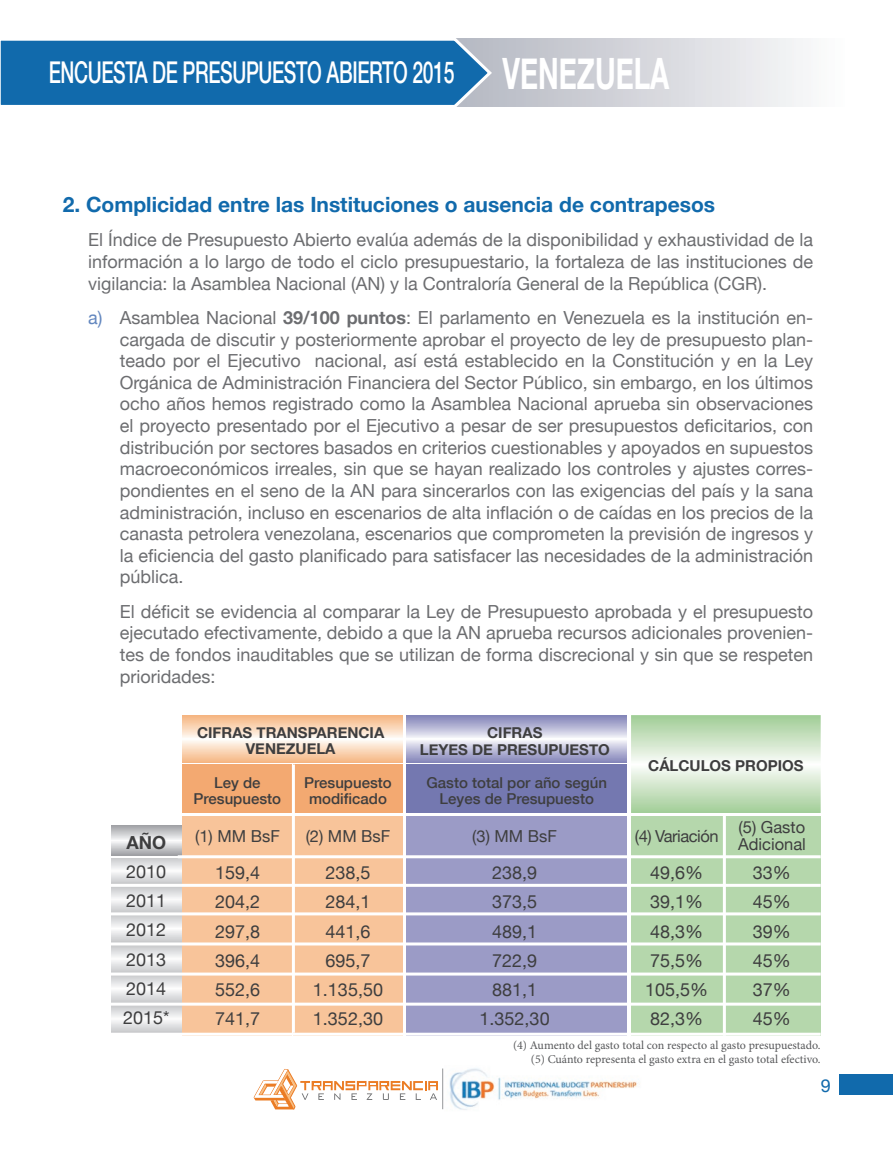
<style>
.page{position:relative;width:893px;height:1149px;background:#fff}
.page>*{position:absolute;margin:0;border:0;box-sizing:border-box;transform-origin:0 0}
.t1{font:500 30px "Helvetica Neue";letter-spacing:-.02em;color:#fff;scale:.65 1}
.t2{font:700 21px "Helvetica Neue";color:#116aac}
.t3{font:18px/21.6px "Helvetica Neue";color:#6c6d70;text-align:justify}
.t4{font:18px/29.2px "Helvetica Neue";color:#3e3e3f}
.t5{font:700 18px "Helvetica Neue";color:#3e3e3f}
.t6{font:18px "Helvetica Neue";color:#116aac}
.t7{font:16.5px/16.5px "Helvetica Neue";color:#3e3e3f}
.t8{font:16.5px "Helvetica Neue";letter-spacing:-.03em;color:#3e3e3f}
.t9{font:500 15px/16.5px "Helvetica Neue";color:#3e3e3f;text-align:center}
.t10{font:700 15px/16.5px "Helvetica Neue";color:#3e3e3f;text-align:center}
.t11{font:12px/14.4px "Minion Pro";letter-spacing:-.005em;color:#57585a;text-align:right}
.s1{font-weight:700;font-size:43.2px}
.s2{color:#6387bf}
.s3{font-weight:700}
</style>
<div class="page">
<div style="left:407px;top:816px;width:220px;height:219px;background:#9b9bc6"></div>
<div style="left:631px;top:816px;width:190px;height:219px;background:#b5d7ac"></div>
<div style="left:293px;top:816px;width:110px;height:219px;background:#f8c49a"></div>
<div style="left:183px;top:816px;width:109px;height:219px;background:#f8c49a"></div>
<hr style="left:723px;top:815px;width:3px;height:220px;background:#fff">
<svg style="left:183px;top:715px;width:638px;height:97px;background:#c1c3c4"></svg>
<img style="left:631px;top:763px;width:190px;height:1px">
<div style="left:293px;top:764px;width:110px;height:48px;background:#f3a971"></div>
<div style="left:183px;top:764px;width:109px;height:48px;background:#f3a971"></div>
<hr style="left:178px;top:855px;width:643px;height:3px;background:#fff">
<hr style="left:108px;top:883px;width:713px;height:3px;background:#fff">
<hr style="left:108px;top:912px;width:713px;height:3px;background:#fff">
<hr style="left:108px;top:942px;width:713px;height:3px;background:#fff">
<hr style="left:108px;top:972px;width:713px;height:3px;background:#fff">
<hr style="left:108px;top:1002px;width:713px;height:3px;background:#fff">
<hr style="left:108px;top:1032px;width:713px;height:3px;background:#fff">
<hr style="left:292px;top:764px;width:3px;height:268px;background:#fff">
<img style="left:449px;top:1066px;width:188px;height:44px">
<hr style="left:442px;top:1068px;width:1px;height:40px;background:#939598">
<svg style="left:254px;top:1069px;width:184px;height:40px"></svg>
<svg style="left:494px;top:39px;width:309px;height:68px;background:#d6d8dd"></svg>
<svg style="left:0;top:38px;width:494px;height:69px;background:#2978b3"></svg>
<div style="left:839px;top:1074px;width:54px;height:20px;background:#116aac"></div>
<h1 class="t1" style="left:49px;top:48px;width:956px">ENCUESTA DE PRESUPUESTO ABIERTO 2015 <span class="s1">VENEZUELA</span></h1>
<p class="t2" style="left:63px;top:188px;width:654px">2. Complicidad entre las Instituciones o ausencia de contrapesos</p>
<p class="t3" style="left:88px;top:230px;width:726px">El Índice de Presupuesto Abierto evalúa además de la disponibilidad y exhaustividad de la información a lo largo de todo el ciclo presupuestario, la fortaleza de las instituciones de vigilancia: la Asamblea Nacional (AN) y la Contraloría General de la República (CGR).</p>
<p class="t3" style="left:120px;top:308px;width:695px;text-indent:-31px"><span class="s2">a)</span> Asamblea Nacional <span class="s3">39/100 puntos</span>: El parlamento en Venezuela es la institución en&shy;cargada de discutir y posteriormente aprobar el proyecto de ley de presupuesto plan&shy;teado por el Ejecutivo nacional, así está establecido en la Constitución y en la Ley Orgánica de Administración Financiera del Sector Público, sin embargo, en los últimos ocho años hemos registrado como la Asamblea Nacional aprueba sin observaciones el proyecto presentado por el Ejecutivo a pesar de ser presupuestos deficitarios, con distribución por sectores basados en criterios cuestionables y apoyados en supuestos macroeconómicos irreales, sin que se hayan realizado los controles y ajustes corres&shy;pondientes en el seno de la AN para sincerarlos con las exigencias del país y la sana administración, incluso en escenarios de alta inflación o de caídas en los precios de la canasta petrolera venezolana, escenarios que comprometen la previsión de ingresos y la eficiencia del gasto planificado para satisfacer las necesidades de la administración pública.</p>
<p class="t3" style="left:120px;top:601px;width:695px">El déficit se evidencia al comparar la Ley de Presupuesto aprobada y el presupuesto ejecutado efectivamente, debido a que la AN aprueba recursos adicionales provenien&shy;tes de fondos inauditables que se utilizan de forma discrecional y sin que se respeten prioridades:</p>
<p class="t5" style="left:126px;top:828px;width:41px">AÑO</p>
<p class="t4" style="left:123px;top:857px;width:48px">2010<br>2011<br>2012<br>2013<br>2014<br>2015*</p>
<p class="t10" style="left:197px;top:724px;width:189px">CIFRAS TRANSPARENCIA<br>VENEZUELA</p>
<p class="t10" style="left:420px;top:724px;width:192px">CIFRAS<br>LEYES DE PRESUPUESTO</p>
<p class="t9" style="left:194px;top:773px;width:89px">Ley de<br>Presupuesto</p>
<p class="t7" style="left:195px;top:828px;width:86px">(1) MM BsF</p>
<p class="t4" style="left:215px;top:858px;width:47px;text-align:justify">159,4<br>204,2<br>297,8<br>396,4<br>552,6<br>741,7</p>
<p class="t9" style="left:304px;top:773px;width:89px">Presupuesto modificado</p>
<p class="t9" style="left:427px;top:773px;width:182px">Gasto total por año según<br>Leyes de Presupuesto</p>
<p class="t7" style="left:306px;top:828px;width:86px">(2) MM BsF</p>
<p class="t4" style="left:313px;top:858px;width:72px;text-align:center">238,5<br>284,1<br>441,6<br>695,7<br>1.135,50<br>1.352,30</p>
<p class="t7" style="left:472px;top:828px;width:86px">(3) MM BsF</p>
<p class="t4" style="left:480px;top:858px;width:72px;text-align:center">238,9<br>373,5<br>489,1<br>722,9<br>881,1<br>1.352,30</p>
<p class="t10" style="left:648px;top:758px;width:157px">CÁLCULOS PROPIOS</p>
<p class="t8" style="left:635px;top:824px;width:85px">(4) Variación</p>
<p class="t4" style="left:645px;top:858px;width:65px">49,6%<br>39,1%<br>48,3%<br>75,5%<br>105,5%<br>82,3%</p>
<p class="t7" style="left:738px;top:819px;width:69px">(5) Gasto<br>Adicional</p>
<p class="t4" style="left:753px;top:858px;width:40px;text-align:justify">33% 45% 39% 45% 37% 45%</p>
<p class="t11" style="left:513px;top:1037px;width:309px">(4) Aumento del gasto total con respecto al gasto presupuestado. (5) Cuánto representa el gasto extra en el gasto total efectivo.</p>
<p class="t6" style="left:821px;top:1072px;width:12px">9</p>
</div>
